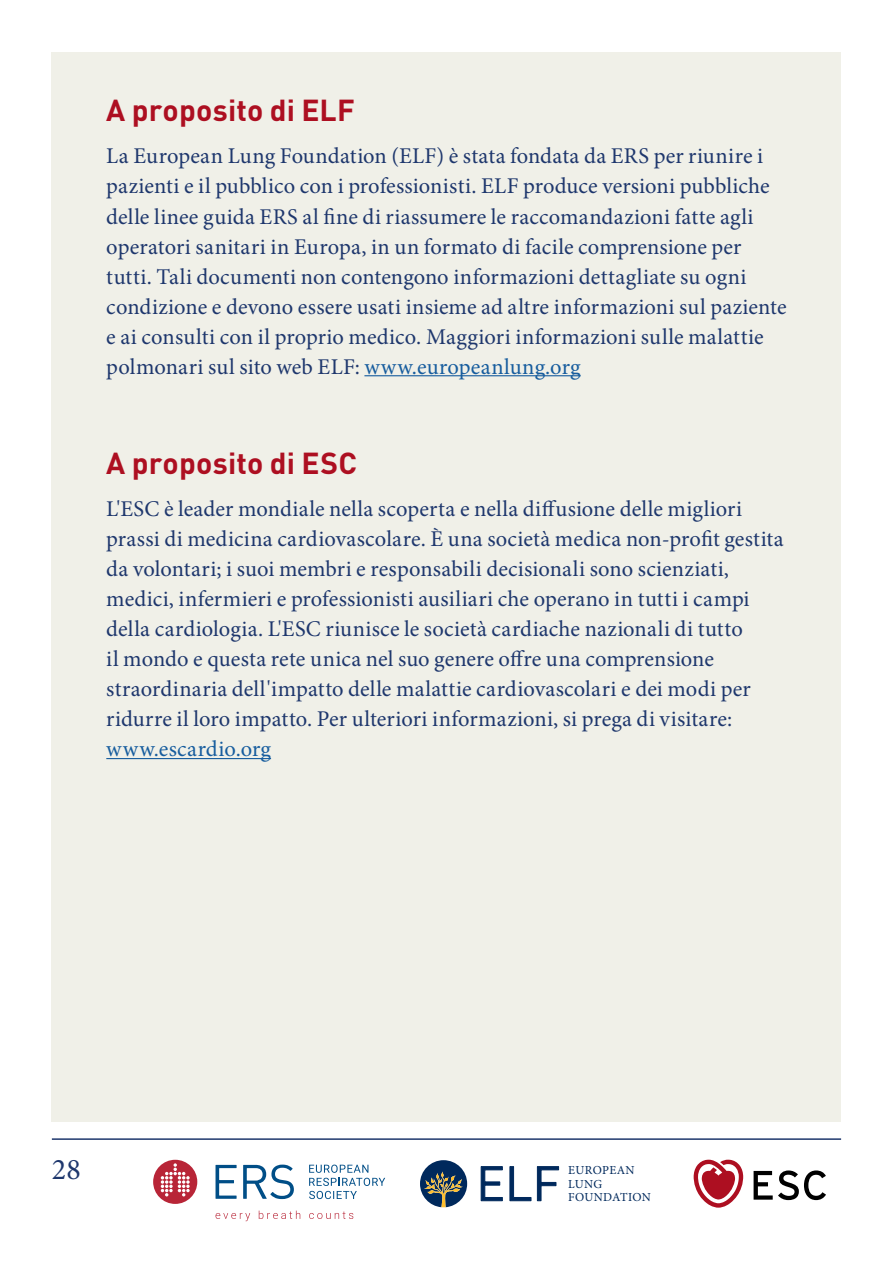
<style>
.page{position:relative;width:893px;height:1263px;background:#fff}
.page>*{position:absolute;margin:0;border:0;box-sizing:border-box;transform-origin:0 0}
.t1{font:700 30px "DIN Pro";letter-spacing:.01em;color:#ad0f21}
.t2{font:30px "Minion Pro";color:#1e376d}
.Body{font:22.5px/30px "Minion Pro";letter-spacing:.005em;color:#1e376d}
.t3{font:12.3px/13.2px "Minion Pro";letter-spacing:.025em;color:#00295c}
.s1{color:#175d9e}
</style>
<div class="page">
<div style="left:52px;top:52px;width:789px;height:1069px;background:#f0f0e8"></div>
<hr style="left:52px;top:1138px;width:789px;height:2px;background:#1e376d">
<svg style="left:694px;top:1160px;width:49px;height:47px"></svg>
<svg style="left:754px;top:1170px;width:72px;height:30px"></svg>
<div style="left:153px;top:1160px;width:44px;height:44px;background:#b82537;border-radius:22px"></div>
<svg style="left:161px;top:1163px;width:29px;height:33px"></svg>
<svg style="left:216px;top:1165px;width:21px;height:34px"></svg>
<svg style="left:243px;top:1164px;width:51px;height:35px"></svg>
<svg style="left:216px;top:1213px;width:34px;height:8px"></svg>
<svg style="left:259px;top:1210px;width:41px;height:9px"></svg>
<svg style="left:309px;top:1211px;width:45px;height:8px"></svg>
<svg style="left:309px;top:1164px;width:76px;height:35px"></svg>
<svg style="left:481px;top:1166px;width:22px;height:35px"></svg>
<svg style="left:509px;top:1166px;width:50px;height:35px"></svg>
<svg style="left:420px;top:1160px;width:47px;height:47px"></svg>
<hr style="left:364px;top:375px;width:217px;height:1px;background:#175d9e">
<hr style="left:106px;top:758px;width:165px;height:1px;background:#175d9e">
<h2 class="t1" style="left:106px;top:85px;width:250px">A proposito di ELF</h2>
<p class="Body" style="left:106px;top:141px;width:682px">La European Lung Foundation (ELF) è stata fondata da ERS per riunire i pazienti e il pubblico con i professionisti. ELF produce versioni pubbliche delle linee guida ERS al fine di riassumere le raccomandazioni fatte agli operatori sanitari in Europa, in un formato di facile comprensione per tutti. Tali documenti non contengono informazioni dettagliate su ogni condizione e devono essere usati insieme ad altre informazioni sul paziente e ai consulti con il proprio medico. Maggiori informazioni sulle malattie polmonari sul sito web ELF: <span class="s1">www.europeanlung.org</span></p>
<h2 class="t1" style="left:106px;top:438px;width:252px">A proposito di ESC</h2>
<p class="Body" style="left:106px;top:494px;width:679px">L'ESC è leader mondiale nella scoperta e nella diffusione delle migliori prassi di medicina cardiovascolare. È una società medica non-profit gestita da volontari; i suoi membri e responsabili decisionali sono scienziati, medici, infermieri e professionisti ausiliari che operano in tutti i campi della cardiologia. L'ESC riunisce le società cardiache nazionali di tutto<br>il mondo e questa rete unica nel suo genere offre una comprensione straordinaria dell'impatto delle malattie cardiovascolari e dei modi per ridurre il loro impatto. Per ulteriori informazioni, si prega di visitare: <span class="s1">www.escardio.org</span></p>
<h1 class="t2" style="left:52px;top:1149px;width:31px">28</h1>
<p class="t3" style="left:568px;top:1164px;width:84px">EUROPEAN<br>LUNG<br>FOUNDATION</p>
</div>
